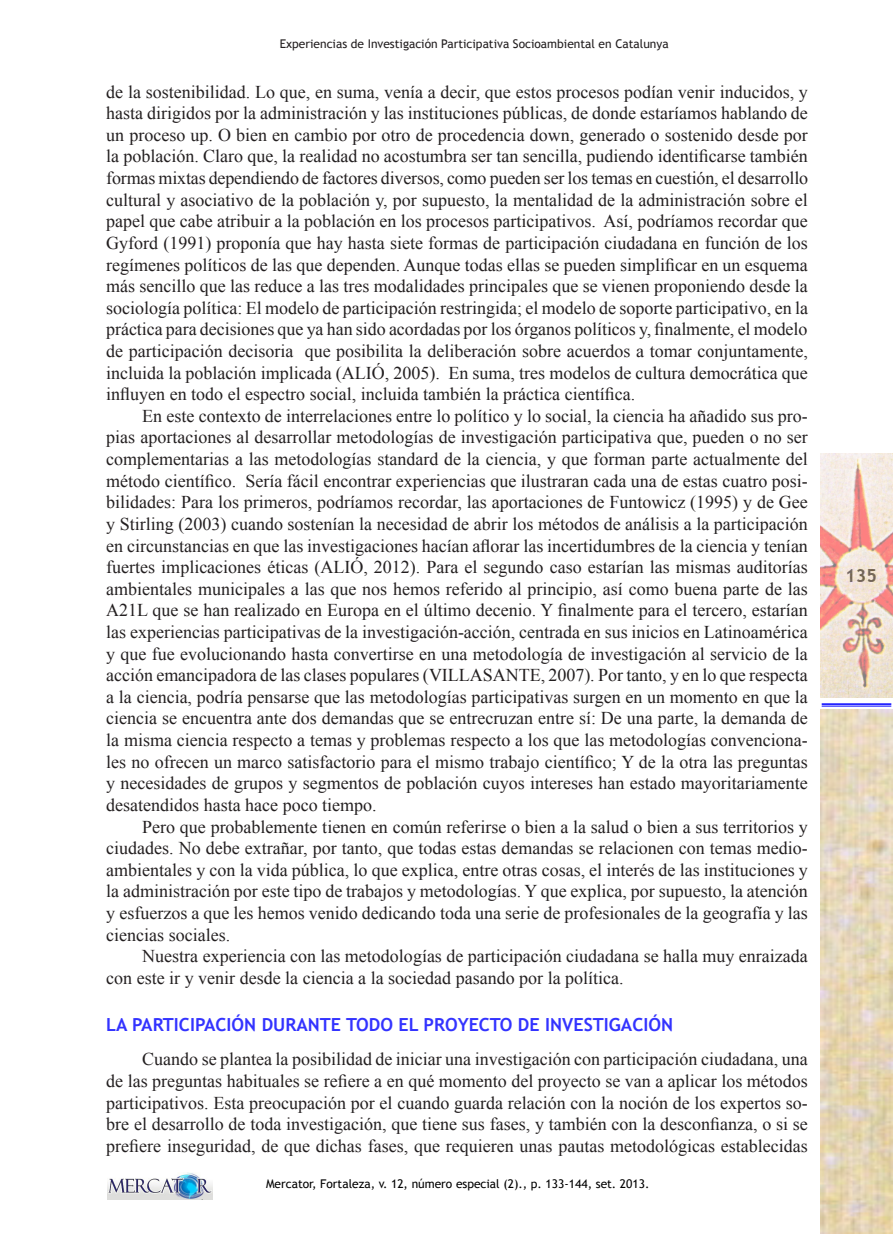
<style>
.page{position:relative;width:893px;height:1234px;background:#fff}
.page>*{position:absolute;margin:0;border:0;box-sizing:border-box;transform-origin:0 0}
.t1{font:18px/21.6px "Times New Roman";color:#231f20;text-align:justify}
.SUBTÍTULO_1{font:700 18px "Trebuchet MS";color:#33f}
.t2{font:700 18px "Trebuchet MS";color:#000}
.t3{font:12px "Trebuchet MS";color:#231f20}
.t4{font:12px "Trebuchet MS";color:#000}
</style>
<div class="page">
<img style="left:108px;top:1172px;width:105px;height:27px">
<img style="left:821px;top:453px;width:72px;height:244px">
<hr style="left:822px;top:703px;width:69px;height:1px;background:#00f">
<hr style="left:822px;top:705px;width:69px;height:1px;background:#00f">
<img style="left:821px;top:709px;width:72px;height:524px">
<p class="t3" style="left:280px;top:37px;width:390px">Experiencias de Investigación Participativa Socioambiental en Catalunya</p>
<p class="t1" style="left:106px;top:80px;width:703px">de la sostenibilidad. Lo que, en suma, venía a decir, que estos procesos podían venir inducidos, y hasta dirigidos por la administración y las instituciones públicas, de donde estaríamos hablando de un proceso up. O bien en cambio por otro de procedencia down, generado o sostenido desde por la población. Claro que, la realidad no acostumbra ser tan sencilla, pudiendo identificarse también formas mixtas dependiendo de factores diversos, como pueden ser los temas en cuestión, el desarrollo cultural y asociativo de la población y, por supuesto, la mentalidad de la administración sobre el papel que cabe atribuir a la población en los procesos participativos. Así, podríamos recordar que Gyford (1991) proponía que hay hasta siete formas de participación ciudadana en función de los regímenes políticos de las que dependen. Aunque todas ellas se pueden simplificar en un esquema más sencillo que las reduce a las tres modalidades principales que se vienen proponiendo desde la sociología política: El modelo de participación restringida; el modelo de soporte participativo, en la práctica para decisiones que ya han sido acordadas por los órganos políticos y, finalmente, el modelo de participación decisoria que posibilita la deliberación sobre acuerdos a tomar conjuntamente, incluida la población implicada (ALIÓ, 2005). En suma, tres modelos de cultura democrática que influyen en todo el espectro social, incluida también la práctica científica.</p>
<p class="t1" style="left:106px;top:404px;width:703px;text-indent:36px">En este contexto de interrelaciones entre lo político y lo social, la ciencia ha añadido sus pro&shy;pias aportaciones al desarrollar metodologías de investigación participativa que, pueden o no ser complementarias a las metodologías standard de la ciencia, y que forman parte actualmente del método científico. Sería fácil encontrar experiencias que ilustraran cada una de estas cuatro posi&shy;bilidades: Para los primeros, podríamos recordar, las aportaciones de Funtowicz (1995) y de Gee y Stirling (2003) cuando sostenían la necesidad de abrir los métodos de análisis a la participación en circunstancias en que las investigaciones hacían aflorar las incertidumbres de la ciencia y tenían fuertes implicaciones éticas (ALIÓ, 2012). Para el segundo caso estarían las mismas auditorías ambientales municipales a las que nos hemos referido al principio, así como buena parte de las A21L que se han realizado en Europa en el último decenio. Y finalmente para el tercero, estarían las experiencias participativas de la investigación-acción, centrada en sus inicios en Latinoamérica y que fue evolucionando hasta convertirse en una metodología de investigación al servicio de la acción emancipadora de las clases populares (VILLASANTE, 2007). Por tanto, y en lo que respecta a la ciencia, podría pensarse que las metodologías participativas surgen en un momento en que la ciencia se encuentra ante dos demandas que se entrecruzan entre sí: De una parte, la demanda de la misma ciencia respecto a temas y problemas respecto a los que las metodologías convenciona&shy;les no ofrecen un marco satisfactorio para el mismo trabajo científico; Y de la otra las preguntas y necesidades de grupos y segmentos de población cuyos intereses han estado mayoritariamente desatendidos hasta hace poco tiempo.</p>
<p class="t1" style="left:106px;top:815px;width:703px;text-indent:36px">Pero que probablemente tienen en común referirse o bien a la salud o bien a sus territorios y ciudades. No debe extrañar, por tanto, que todas estas demandas se relacionen con temas medio&shy;ambientales y con la vida pública, lo que explica, entre otras cosas, el interés de las instituciones y la administración por este tipo de trabajos y metodologías. Y que explica, por supuesto, la atención y esfuerzos a que les hemos venido dedicando toda una serie de profesionales de la geografía y las ciencias sociales.</p>
<p class="t1" style="left:106px;top:944px;width:703px;text-indent:36px">Nuestra experiencia con las metodologías de participación ciudadana se halla muy enraizada con este ir y venir desde la ciencia a la sociedad pasando por la política.</p>
<p class="SUBTÍTULO_1" style="left:106px;top:1013px;width:568px">LA PARTICIPACIÓN DURANTE TODO EL PROYECTO DE INVESTIGACIÓN</p>
<p class="t1" style="left:106px;top:1047px;width:703px;text-indent:36px">Cuando se plantea la posibilidad de iniciar una investigación con participación ciudadana, una de las preguntas habituales se refiere a en qué momento del proyecto se van a aplicar los métodos participativos. Esta preocupación por el cuando guarda relación con la noción de los expertos so&shy;bre el desarrollo de toda investigación, que tiene sus fases, y también con la desconfianza, o si se prefiere inseguridad, de que dichas fases, que requieren unas pautas metodológicas establecidas</p>
<p class="t4" style="left:266px;top:1176px;width:385px">Mercator, Fortaleza, v. 12, número especial (2)., p. 133-144, set. 2013.</p>
<p class="t2" style="left:845px;top:564px;width:33px">135</p>
</div>
